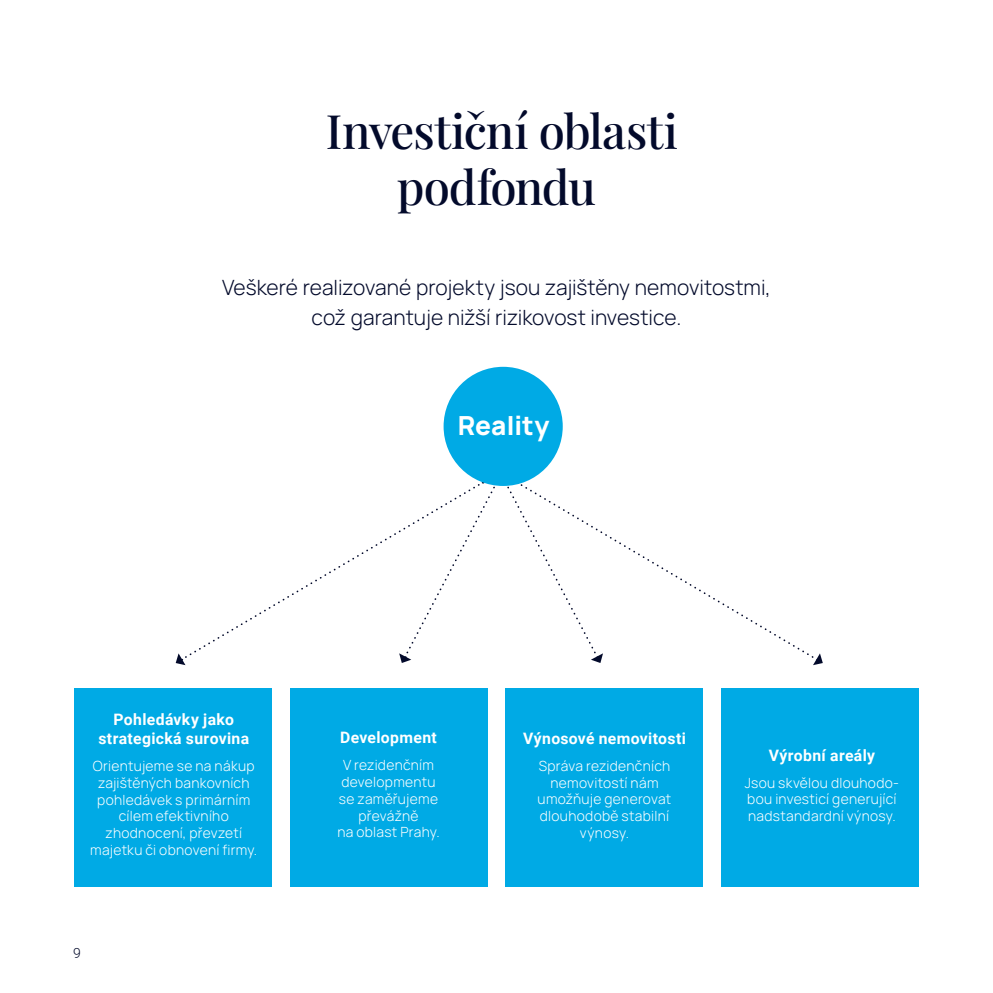
<style>
.page{position:relative;width:993px;height:993px;background:#fff}
.page>*{position:absolute;margin:0;border:0;box-sizing:border-box;transform-origin:0 0}
.t1{font:500 47.25px/56px "Playfair Display";letter-spacing:-.02em;color:#030a2b;text-align:center}
.t2{font:800 26.25px "Manrope";letter-spacing:.005em;color:#fff}
.t3{font:300 21px/29.8px "Manrope";color:#030a2b;text-align:center}
.t4{font:700 15.75px/18.9px "Roboto";letter-spacing:.02em;color:#fff;text-align:center}
.t5{font:300 14px/16.8px "Manrope";letter-spacing:.02em;color:#fff;text-align:center}
.t6{font:300 14px "Roboto";color:#030a2b}
</style>
<div class="page">
<div style="left:290px;top:687px;width:197px;height:199px;background:#00aae5"></div>
<div style="left:505px;top:687px;width:197px;height:199px;background:#00aae5"></div>
<div style="left:721px;top:687px;width:197px;height:199px;background:#00aae5"></div>
<div style="left:75px;top:687px;width:197px;height:199px;background:#00aae5"></div>
<svg style="left:185px;top:531px;width:214px;height:127px"></svg>
<svg style="left:399px;top:481px;width:96px;height:181px"></svg>
<svg style="left:176px;top:653px;width:9px;height:12px"></svg>
<svg style="left:605px;top:534px;width:207px;height:124px"></svg>
<svg style="left:812px;top:653px;width:10px;height:12px"></svg>
<svg style="left:507px;top:481px;width:96px;height:181px"></svg>
<div style="left:443px;top:366px;width:119px;height:120px;background:#00aae5;border-radius:50%"></div>
<h1 class="t1" style="left:326px;top:99px;width:353px">Investiční oblasti podfondu</h1>
<h3 class="t3" style="left:222px;top:271px;width:550px">Veškeré realizované projekty jsou zajištěny nemovitostmi, což garantuje nižší rizikovost investice.</h3>
<h2 class="t2" style="left:457px;top:403px;width:93px">Reality</h2>
<p class="t4" style="left:98px;top:709px;width:152px">Pohledávky jako strategická surovina</p>
<p class="t5" style="left:90px;top:756px;width:168px">Orientujeme se na nákup zajištěných bankovních pohledávek s primárním cílem efektivního zhodnocení, převzetí majetku či obnovení firmy.</p>
<p class="t6" style="left:73px;top:943px;width:9px">9</p>
<p class="t4" style="left:340px;top:727px;width:98px">Development</p>
<p class="t5" style="left:337px;top:755px;width:104px">V rezidenčním developmentu se zaměřujeme převážně<br>na oblast Prahy.</p>
<p class="t4" style="left:523px;top:728px;width:164px">Výnosové nemovitosti</p>
<p class="t5" style="left:537px;top:756px;width:135px">Správa rezidenčních nemovitostí nám umožňuje generovat dlouhodobě stabilní výnosy.</p>
<p class="t4" style="left:768px;top:745px;width:108px">Výrobní areály</p>
<p class="t5" style="left:744px;top:773px;width:156px;text-align:left">Jsou skvělou dlouhodo&shy;bou investicí generující nadstandardní výnosy.</p>
</div>
